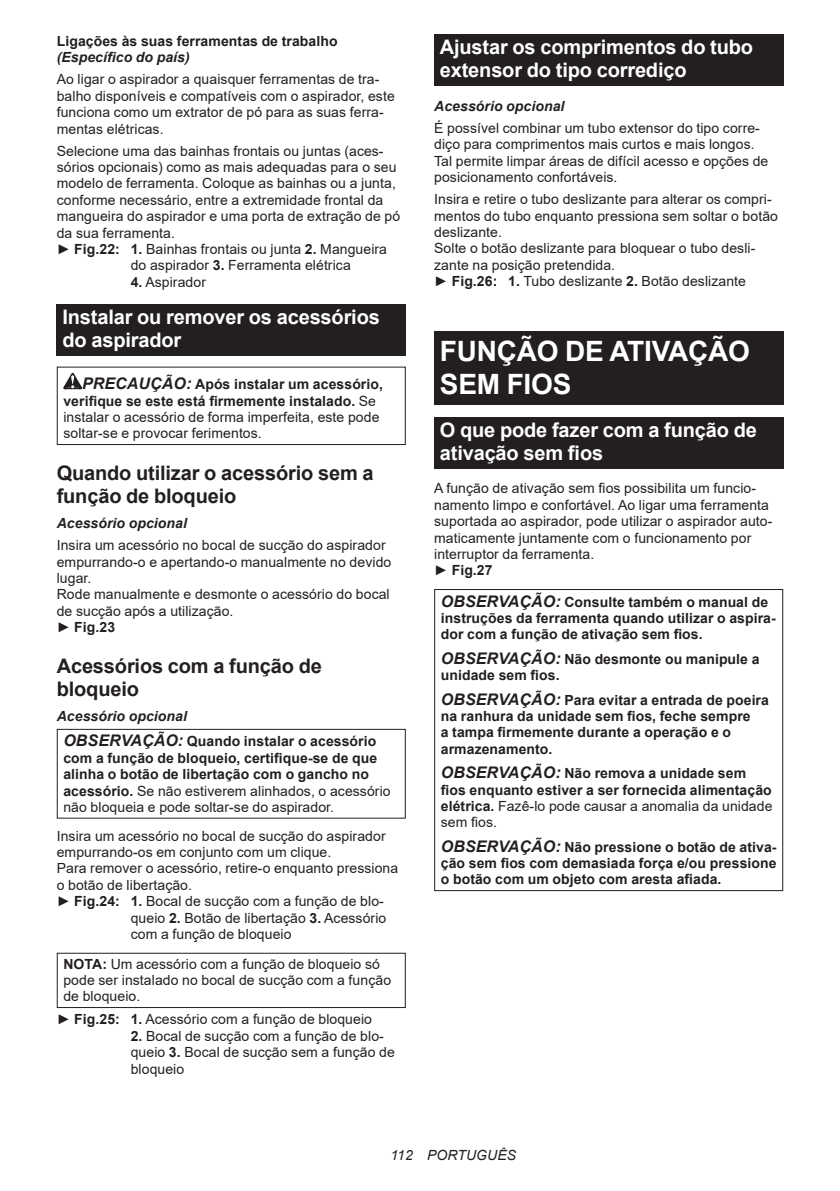
<style>
.page{position:relative;width:840px;height:1191px;background:#fff}
.page>*{position:absolute;margin:0;border:0;box-sizing:border-box;transform-origin:0 0}
.t1{font:700 28px/32.8px "Arial";letter-spacing:-.01em;color:#fff}
.t2{font:700 20px/23.4px "Arial";letter-spacing:-.01em;color:#fff}
.t3{font:700 20px/23.4px "Arial";letter-spacing:-.01em;color:#231f20}
.t4{font:14px/16.4px "Arial";letter-spacing:.005em;color:#231f20}
.t5{font:700 14px/16.4px "Arial";letter-spacing:.005em;color:#231f20}
.t6{font:italic 700 14px "Arial";letter-spacing:.005em;color:#231f20}
.t7{font:italic 14px "Arial";letter-spacing:.005em;color:#231f20}
.s1{font-weight:700}
.s2{font-weight:700;font-style:italic;font-size:16px}
.s3{font-style:italic}
.s4{font-style:italic;font-size:16px}
.s5{font-weight:400}
</style>
<div class="page">
<div style="left:57px;top:304px;width:348px;height:52px;background:#231f20"></div>
<svg style="left:63px;top:373px;width:19px;height:16px"></svg>
<div style="left:57px;top:366px;width:348px;height:79px;border:1px solid #231f20"></div>
<div style="left:57px;top:729px;width:348px;height:89px;border:1px solid #231f20"></div>
<div style="left:57px;top:952px;width:348px;height:56px;border:1px solid #231f20"></div>
<div style="left:434px;top:34px;width:348px;height:52px;background:#231f20"></div>
<div style="left:434px;top:331px;width:348px;height:74px;background:#231f20"></div>
<div style="left:434px;top:416px;width:348px;height:52px;background:#231f20"></div>
<div style="left:434px;top:589px;width:348px;height:302px;border:1px solid #231f20"></div>
<p class="t5" style="left:57px;top:33px;width:282px">Ligações às suas ferramentas de trabalho</p>
<p class="t6" style="left:57px;top:48px;width:134px">(Específico do país)</p>
<p class="t4" style="left:57px;top:71px;width:339px">Ao ligar o aspirador a quaisquer ferramentas de tra&shy;balho disponíveis e compatíveis com o aspirador, este funciona como um extrator de pó para as suas ferra&shy;mentas elétricas.</p>
<p class="t4" style="left:57px;top:142px;width:328px">Selecione uma das bainhas frontais ou juntas (aces-</p>
<p class="t4" style="left:57px;top:159px;width:341px">sórios opcionais) como as mais adequadas para o seu</p>
<p class="t4" style="left:57px;top:175px;width:340px">modelo de ferramenta. Coloque as bainhas ou a junta,</p>
<p class="t4" style="left:57px;top:192px;width:328px">conforme necessário, entre a extremidade frontal da</p>
<p class="t4" style="left:57px;top:208px;width:345px">mangueira do aspirador e uma porta de extração de pó</p>
<p class="t4" style="left:57px;top:224px;width:120px">da sua ferramenta.</p>
<p class="t4" style="left:57px;top:241px;width:331px">► <span class="s1">Fig.22: 1.</span> Bainhas frontais ou junta <span class="s1">2.</span> Mangueira</p>
<p class="t4" style="left:131px;top:257px;width:221px">do aspirador <span class="s1">3.</span> Ferramenta elétrica</p>
<p class="t4" style="left:131px;top:273px;width:77px"><span class="s1">4.</span> Aspirador</p>
<h2 class="t2" style="left:62px;top:305px;width:319px">Instalar ou remover os acessórios do aspirador</h2>
<p class="t4" style="left:63px;top:376px;width:321px;text-indent:19px"><span class="s2">PRECAUÇÃO:</span> <span class="s1">Após instalar um acessório, verifique se este está firmemente instalado.</span> Se instalar o acessório de forma imperfeita, este pode soltar-se e provocar ferimentos.</p>
<h2 class="t3" style="left:57px;top:461px;width:318px">Quando utilizar o acessório sem a função de bloqueio</h2>
<p class="t6" style="left:57px;top:514px;width:132px">Acessório opcional</p>
<p class="t4" style="left:57px;top:537px;width:336px">Insira um acessório no bocal de sucção do aspirador empurrando-o e apertando-o manualmente no devido lugar.<br>Rode manualmente e desmonte o acessório do bocal de sucção após a utilização.<br>► <span class="s1">Fig.23</span></p>
<h2 class="t3" style="left:57px;top:654px;width:266px">Acessórios com a função de bloqueio</h2>
<p class="t5" style="left:63px;top:703px;width:314px;line-height:25.6px;text-indent:-7px"><span class="s3">Acessório opcional<br></span><span class="s4">OBSERVAÇÃO:</span> Quando instalar o acessório</p>
<p class="t5" style="left:63px;top:750px;width:328px">com a função de bloqueio, certifique-se de que alinha o botão de libertação com o gancho no acessório. <span class="s5">Se não estiverem alinhados, o acessório não bloqueia e pode soltar-se do aspirador.</span></p>
<p class="t4" style="left:57px;top:827px;width:330px">Insira um acessório no bocal de sucção do aspirador</p>
<p class="t4" style="left:57px;top:844px;width:276px">empurrando-os em conjunto com um clique.</p>
<p class="t4" style="left:57px;top:860px;width:343px">Para remover o acessório, retire-o enquanto pressiona</p>
<p class="t4" style="left:57px;top:876px;width:137px">o botão de libertação.</p>
<p class="t4" style="left:57px;top:893px;width:328px">► <span class="s1">Fig.24: 1.</span> Bocal de sucção com a função de blo-</p>
<p class="t4" style="left:131px;top:909px;width:257px">queio <span class="s1">2.</span> Botão de libertação <span class="s1">3.</span> Acessório</p>
<p class="t4" style="left:131px;top:925px;width:162px">com a função de bloqueio</p>
<p class="t4" style="left:63px;top:955px;width:329px"><span class="s1">NOTA:</span> Um acessório com a função de bloqueio só pode ser instalado no bocal de sucção com a função de bloqueio.</p>
<p class="t4" style="left:57px;top:1011px;width:316px">► <span class="s1">Fig.25: 1.</span> Acessório com a função de bloqueio</p>
<p class="t4" style="left:131px;top:1027px;width:265px"><span class="s1">2.</span> Bocal de sucção com a função de blo&shy;queio <span class="s1">3.</span> Bocal de sucção sem a função de bloqueio</p>
<h2 class="t2" style="left:439px;top:36px;width:314px">Ajustar os comprimentos do tubo extensor do tipo corrediço</h2>
<p class="t6" style="left:434px;top:97px;width:132px">Acessório opcional</p>
<p class="t4" style="left:434px;top:120px;width:335px">É possível combinar um tubo extensor do tipo corre&shy;diço para comprimentos mais curtos e mais longos.<br>Tal permite limpar áreas de difícil acesso e opções de posicionamento confortáveis.</p>
<p class="t4" style="left:434px;top:191px;width:345px">Insira e retire o tubo deslizante para alterar os compri&shy;mentos do tubo enquanto pressiona sem soltar o botão deslizante.<br>Solte o botão deslizante para bloquear o tubo desli&shy;zante na posição pretendida.<br>► <span class="s1">Fig.26: 1.</span> Tubo deslizante <span class="s1">2.</span> Botão deslizante</p>
<h1 class="t1" style="left:439px;top:335px;width:311px">FUNÇÃO DE ATIVAÇÃO<br>SEM FIOS</h1>
<h2 class="t2" style="left:439px;top:418px;width:318px">O que pode fazer com a função de ativação sem fios</h2>
<p class="t4" style="left:434px;top:480px;width:339px">A função de ativação sem fios possibilita um funcio&shy;namento limpo e confortável. Ao ligar uma ferramenta suportada ao aspirador, pode utilizar o aspirador auto&shy;maticamente juntamente com o funcionamento por interruptor da ferramenta.<br>► <span class="s1">Fig.27</span></p>
<p class="t5" style="left:440px;top:593px;width:336px"><span class="s4">OBSERVAÇÃO:</span> Consulte também o manual de instruções da ferramenta quando utilizar o aspira&shy;dor com a função de ativação sem fios.</p>
<p class="t5" style="left:440px;top:651px;width:320px"><span class="s4">OBSERVAÇÃO:</span> Não desmonte ou manipule a unidade sem fios.</p>
<p class="t5" style="left:440px;top:691px;width:329px"><span class="s4">OBSERVAÇÃO:</span> Para evitar a entrada de poeira na ranhura da unidade sem fios, feche sempre<br>a tampa firmemente durante a operação e o armazenamento.</p>
<p class="t5" style="left:440px;top:765px;width:333px"><span class="s4">OBSERVAÇÃO:</span> Não remova a unidade sem fios enquanto estiver a ser fornecida alimentação elétrica. <span class="s5">Fazê-lo pode causar a anomalia da unidade sem fios.</span></p>
<p class="t5" style="left:440px;top:838px;width:337px;text-align:justify"><span class="s4">OBSERVAÇÃO:</span> Não pressione o botão de ativa&shy;ção sem fios com demasiada força e/ou pressione o botão com um objeto com aresta afiada.</p>
<p class="t7" style="left:390px;top:1146px;width:127px">112 PORTUGUÊS</p>
</div>
